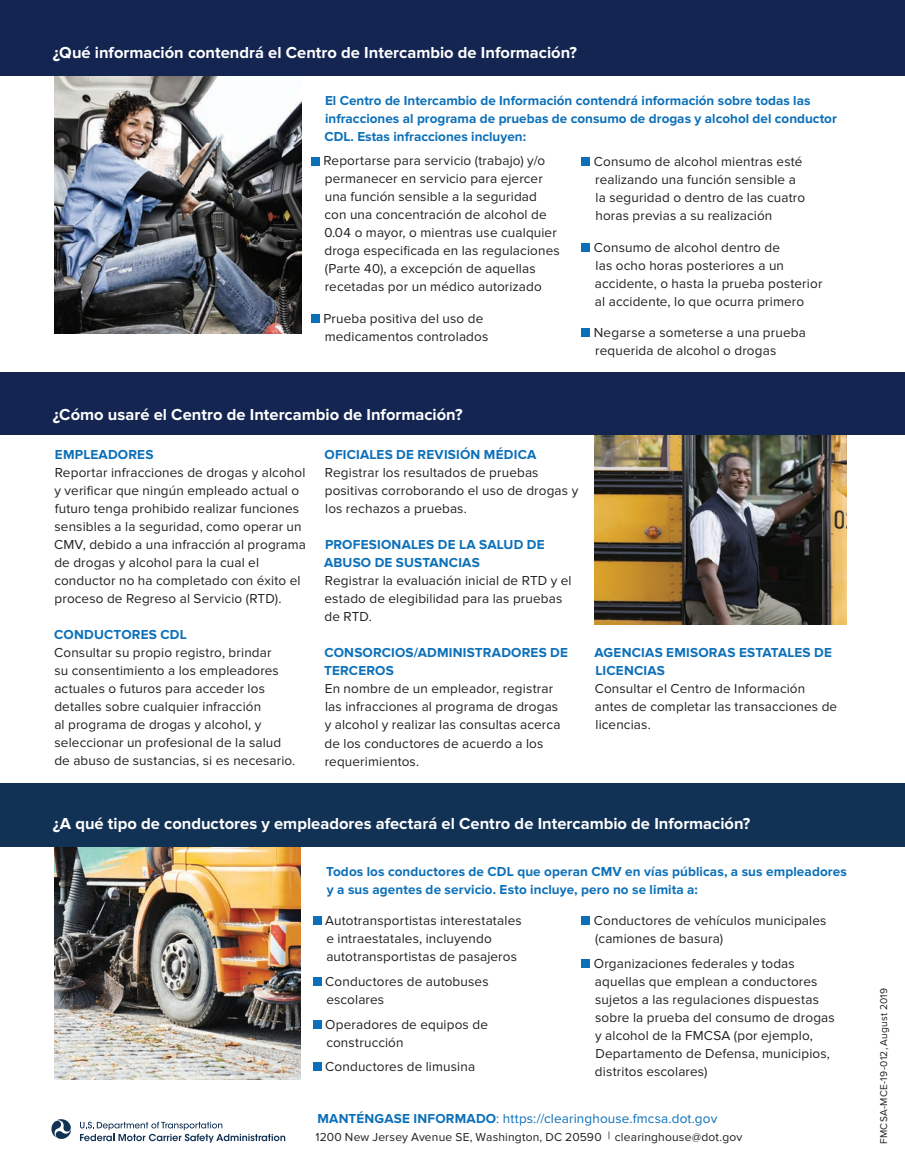
<style>
.page{position:relative;width:905px;height:1175px;background:#fff}
.page>*{position:absolute;margin:0;border:0;box-sizing:border-box;transform-origin:0 0}
.SA{font:700 16.5px "Proxima Nova";color:#fff}
.BT{font:13.5px/18px "Proxima Nova";letter-spacing:.01em;color:#231f20}
.SB{font:700 13.5px/18px "Proxima Nova";color:#0c70b9}
.BT-2{font:13.5px "Proxima Nova";letter-spacing:.01em;color:#0c70b9}
.BT-3{font:12px "Proxima Nova";letter-spacing:.015em;color:#231f20}
.BT-4{font:10.2px "Proxima Nova";letter-spacing:.025em;color:#231f20}
.s1{font-weight:700;color:#0c70b9}
.s2{font-weight:700}
.s3{font-size:10.95px}
</style>
<div class="page">
<img style="left:54px;top:846px;width:246px;height:233px">
<img style="left:54px;top:76px;width:248px;height:257px">
<img style="left:594px;top:435px;width:252px;height:189px">
<div style="left:0;top:0;width:904px;height:76px;background:#132550"></div>
<div style="left:0;top:372px;width:904px;height:63px;background:#132550"></div>
<div style="left:581px;top:157px;width:9px;height:9px;background:#0c70b9"></div>
<div style="left:581px;top:243px;width:9px;height:9px;background:#0c70b9"></div>
<div style="left:581px;top:328px;width:9px;height:9px;background:#0c70b9"></div>
<div style="left:0;top:783px;width:904px;height:63px;background:#123255"></div>
<div style="left:313px;top:916px;width:9px;height:9px;background:#0c70b9"></div>
<div style="left:313px;top:977px;width:9px;height:8px;background:#0c70b9"></div>
<div style="left:313px;top:1019px;width:9px;height:9px;background:#0c70b9"></div>
<div style="left:313px;top:1062px;width:9px;height:9px;background:#0c70b9"></div>
<div style="left:581px;top:916px;width:9px;height:9px;background:#0c70b9"></div>
<div style="left:581px;top:959px;width:9px;height:8px;background:#0c70b9"></div>
<svg style="left:51px;top:1119px;width:20px;height:20px"></svg>
<svg style="left:80px;top:1121px;width:205px;height:21px"></svg>
<div style="left:311px;top:157px;width:9px;height:8px;background:#0c70b9"></div>
<div style="left:311px;top:314px;width:9px;height:9px;background:#0c70b9"></div>
<p class="SA" style="left:53px;top:43px;width:525px">¿Qué información contendrá el Centro de Intercambio de Información?</p>
<p class="SB" style="left:324px;top:92px;width:514px">El Centro de Intercambio de Información contendrá información sobre todas las infracciones al programa de pruebas de consumo de drogas y alcohol del conductor<br>CDL. Estas infracciones incluyen:</p>
<p class="BT" style="left:594px;top:153px;width:213px">Consumo de alcohol mientras esté realizando una función sensible a la seguridad o dentro de las cuatro horas previas a su realización</p>
<p class="BT" style="left:594px;top:238px;width:230px">Consumo de alcohol dentro de<br>las ocho horas posteriores a un accidente, o hasta la prueba posterior al accidente, lo que ocurra primero</p>
<p class="BT" style="left:594px;top:324px;width:213px">Negarse a someterse a una prueba requerida de alcohol o drogas</p>
<p class="BT" style="left:323px;top:152px;width:238px">Reportarse para servicio (trabajo) y/o permanecer en servicio para ejercer una función sensible a la seguridad con una concentración de alcohol de 0.04 o mayor, o mientras use cualquier droga especificada en las regulaciones (Parte 40), a excepción de aquellas recetadas por un médico autorizado</p>
<p class="BT" style="left:323px;top:310px;width:166px">Prueba positiva del uso de medicamentos controlados</p>
<p class="SA" style="left:53px;top:405px;width:411px">¿Cómo usaré el Centro de Intercambio de Información?</p>
<p class="BT" style="left:324px;top:446px;width:255px"><span class="s1">OFICIALES DE REVISIÓN MÉDICA<br></span>Registrar los resultados de pruebas positivas corroborando el uso de drogas y los rechazos a pruebas.</p>
<p class="BT" style="left:324px;top:536px;width:249px"><span class="s1">PROFESIONALES DE LA SALUD DE<br>ABUSO DE SUSTANCIAS<br></span>Registrar la evaluación inicial de RTD y el estado de elegibilidad para las pruebas de RTD.</p>
<p class="BT" style="left:324px;top:644px;width:245px"><span class="s1">CONSORCIOS/ADMINISTRADORES DE<br>TERCEROS<br></span>En nombre de un empleador, registrar las infracciones al programa de drogas<br>y alcohol y realizar las consultas acerca de los conductores de acuerdo a los requerimientos.</p>
<p class="BT" style="left:54px;top:446px;width:253px"><span class="s1">EMPLEADORES<br></span>Reportar infracciones de drogas y alcohol y verificar que ningún empleado actual o futuro tenga prohibido realizar funciones sensibles a la seguridad, como operar un CMV, debido a una infracción al programa de drogas y alcohol para la cual el conductor no ha completado con éxito el proceso de Regreso al Servicio (RTD).</p>
<p class="BT" style="left:54px;top:626px;width:243px"><span class="s1">CONDUCTORES CDL<br></span>Consultar su propio registro, brindar<br>su consentimiento a los empleadores actuales o futuros para acceder los detalles sobre cualquier infracción<br>al programa de drogas y alcohol, y seleccionar un profesional de la salud de abuso de sustancias, si es necesario.</p>
<p class="BT" style="left:594px;top:643px;width:244px"><span class="s1">AGENCIAS EMISORAS ESTATALES DE<br>LICENCIAS<br></span>Consultar el Centro de Información antes de completar las transacciones de licencias.</p>
<p class="SA" style="left:53px;top:813px;width:699px">¿A qué tipo de conductores y empleadores afectará el Centro de Intercambio de Información?</p>
<p class="SB" style="left:326px;top:862px;width:522px">Todos los conductores de CDL que operan CMV en vías públicas, a sus empleadores y a sus agentes de servicio. Esto incluye, pero no se limita a:</p>
<p class="BT" style="left:325px;top:911px;width:198px">Autotransportistas interestatales e intraestatales, incluyendo autotransportistas de pasajeros</p>
<p class="BT" style="left:325px;top:972px;width:165px">Conductores de autobuses escolares</p>
<p class="BT" style="left:325px;top:1015px;width:164px">Operadores de equipos de construcción</p>
<p class="BT" style="left:325px;top:1058px;width:151px">Conductores de limusina</p>
<p class="BT" style="left:594px;top:911px;width:234px">Conductores de vehículos municipales (camiones de basura)</p>
<p class="BT" style="left:594px;top:954px;width:242px">Organizaciones federales y todas aquellas que emplean a conductores sujetos a las regulaciones dispuestas sobre la prueba del consumo de drogas y alcohol de la FMCSA (por ejemplo, Departamento de Defensa, municipios, distritos escolares)</p>
<p class="BT-2" style="left:317px;top:1110px;width:401px"><span class="s2">MANTÉNGASE INFORMADO</span>: https://clearinghouse.fmcsa.dot.gov</p>
<p class="BT-3" style="left:315px;top:1130px;width:428px">1200 New Jersey Avenue SE, Washington, DC 20590 <span class="s3">|</span> clearinghouse@dot.gov</p>
<p class="BT-4" style="left:877px;top:1144px;width:158px;rotate:-90deg">FMCSA-MCE-19-012, August 2019</p>
</div>
